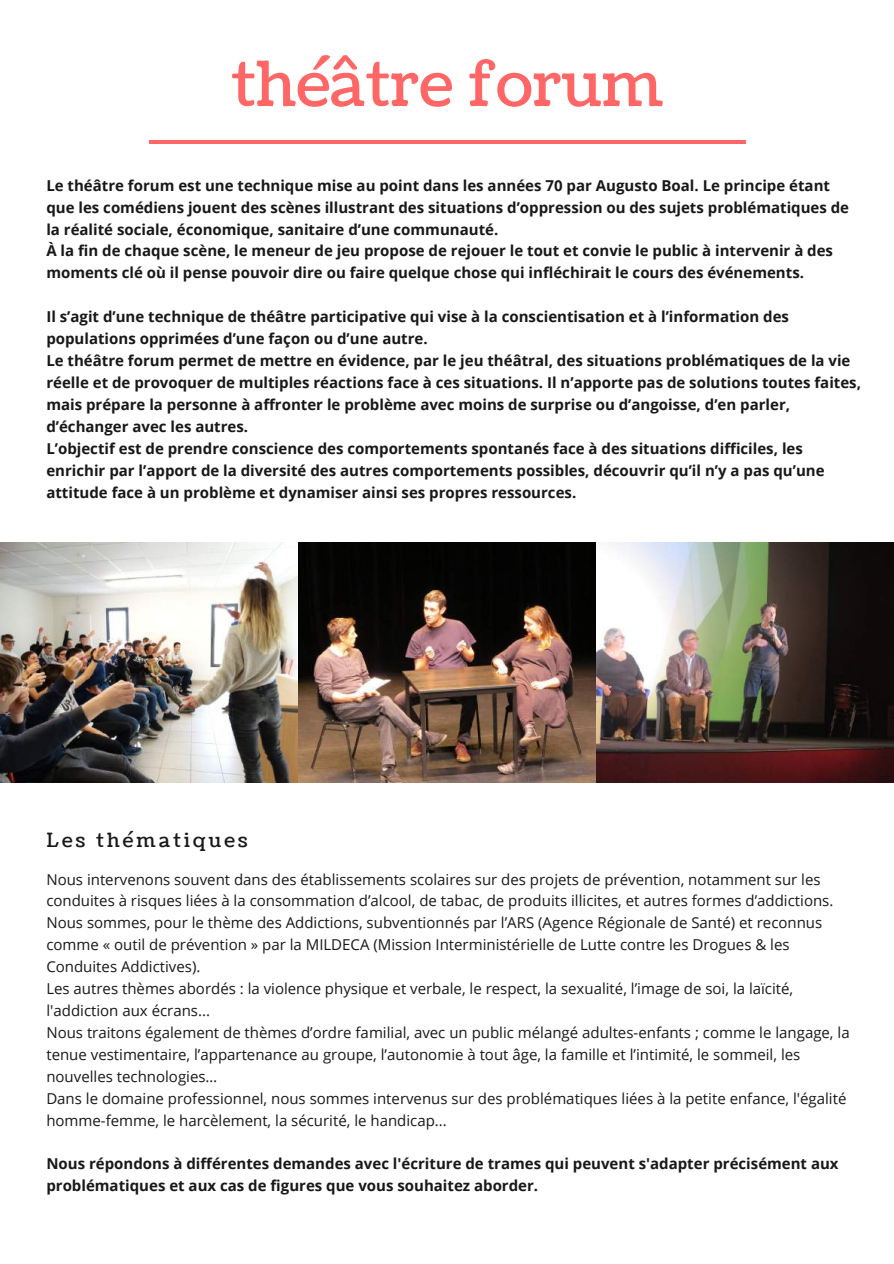
<style>
.page{position:relative;width:894px;height:1264px;background:#fff}
.page>*{position:absolute;margin:0;border:0;box-sizing:border-box;transform-origin:0 0}
.t1{font:62.1px "Coustard";color:#ff6767}
.t2{font:19.5px "Coustard";letter-spacing:.16em;color:#181818}
.t3{font:700 15px/21.9px "Open Sans";color:#181818}
.t4{font:15px/21.9px "Open Sans";color:#181818}
</style>
<div class="page">
<hr style="left:149px;top:140px;width:596px;height:3px;background:#ff6767">
<img style="left:0;top:543px;width:893px;height:240px">
<h1 class="t1" style="left:231px;top:42px;width:434px">théâtre forum</h1>
<p class="t3" style="left:46px;top:174px;width:804px">Le théâtre forum est une technique mise au point dans les années 70 par Augusto Boal. Le principe étant que les comédiens jouent des scènes illustrant des situations d’oppression ou des sujets problématiques de la réalité sociale, économique, sanitaire d’une communauté.<br>À la fin de chaque scène, le meneur de jeu propose de rejouer le tout et convie le public à intervenir à des moments clé où il pense pouvoir dire ou faire quelque chose qui infléchirait le cours des événements.</p>
<p class="t3" style="left:46px;top:305px;width:816px">Il s’agit d’une technique de théâtre participative qui vise à la conscientisation et à l’information des populations opprimées d’une façon ou d’une autre.<br>Le théâtre forum permet de mettre en évidence, par le jeu théâtral, des situations problématiques de la vie réelle et de provoquer de multiples réactions face à ces situations. Il n’apporte pas de solutions toutes faites, mais prépare la personne à affronter le problème avec moins de surprise ou d’angoisse, d’en parler, d’échanger avec les autres.<br>L’objectif est de prendre conscience des comportements spontanés face à des situations difficiles, les enrichir par l’apport de la diversité des autres comportements possibles, découvrir qu’il n’y a pas qu’une attitude face à un problème et dynamiser ainsi ses propres ressources.</p>
<h2 class="t2" style="left:46px;top:827px;width:202px">Les thématiques</h2>
<p class="t4" style="left:46px;top:867px;width:804px">Nous intervenons souvent dans des établissements scolaires sur des projets de prévention, notamment sur les conduites à risques liées à la consommation d’alcool, de tabac, de produits illicites, et autres formes d’addictions.<br>Nous sommes, pour le thème des Addictions, subventionnés par l’ARS (Agence Régionale de Santé) et reconnus comme « outil de prévention » par la MILDECA (Mission Interministérielle de Lutte contre les Drogues &amp; les Conduites Addictives).<br>Les autres thèmes abordés : la violence physique et verbale, le respect, la sexualité, l’image de soi, la laïcité, l'addiction aux écrans...<br>Nous traitons également de thèmes d’ordre familial, avec un public mélangé adultes-enfants ; comme le langage, la tenue vestimentaire, l’appartenance au groupe, l’autonomie à tout âge, la famille et l’intimité, le sommeil, les nouvelles technologies…<br>Dans le domaine professionnel, nous sommes intervenus sur des problématiques liées à la petite enfance, l'égalité homme-femme, le harcèlement, la sécurité, le handicap...</p>
<p class="t3" style="left:46px;top:1152px;width:793px">Nous répondons à différentes demandes avec l'écriture de trames qui peuvent s'adapter précisément aux problématiques et aux cas de figures que vous souhaitez aborder.</p>
</div>
